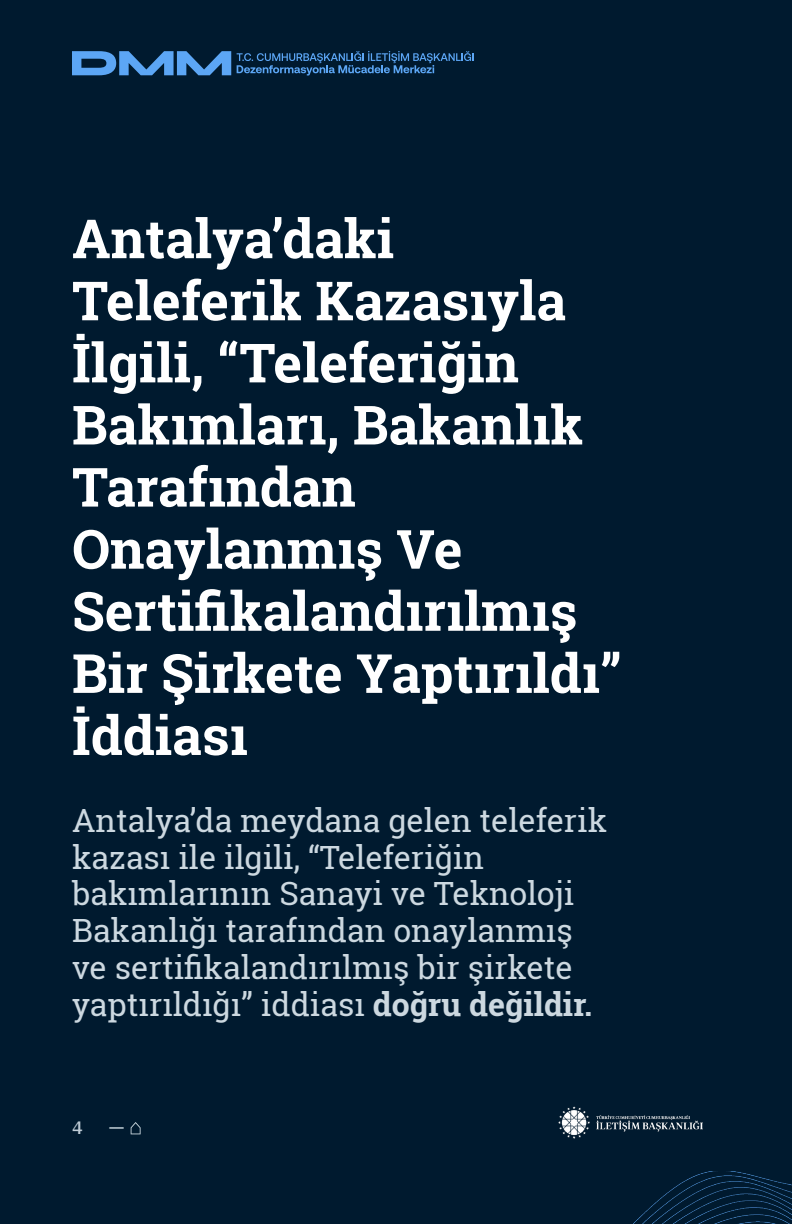
<style>
.page{position:relative;width:792px;height:1224px;background:#001a2f}
.page>*{position:absolute;margin:0;border:0;box-sizing:border-box;transform-origin:0 0}
.heading_2{font:700 54px/62.2px "Roboto Slab";color:#fff}
.heading_2-2{font:32px/36.8px "Roboto Slab";color:#ccd8e0}
.t1{font:500 20px "IBM Plex Serif";color:#ccd9e0}
.t2{font:500 18px "IBM Plex Serif";color:#bfccd6}
.s1{font-weight:700}
</style>
<div class="page">
<img style="left:633px;top:1171px;width:159px;height:53px">
<img style="left:558px;top:1106px;width:144px;height:32px">
<svg style="left:131px;top:1122px;width:10px;height:12px"></svg>
<svg style="left:72px;top:51px;width:159px;height:24px"></svg>
<svg style="left:237px;top:51px;width:237px;height:24px"></svg>
<p class="heading_2" style="left:72px;top:207px;width:551px">Antalya’daki<br>Teleferik Kazasıyla<br>İlgili, “Teleferiğin<br>Bakımları, Bakanlık<br>Tarafından<br>Onaylanmış Ve<br>Sertifikalandırılmış<br>Bir Şirkete Yaptırıldı”<br>İddiası</p>
<p class="heading_2-2" style="left:72px;top:801px;width:537px">Antalya’da meydana gelen teleferik kazası ile ilgili, “Teleferiğin bakımlarının Sanayi ve Teknoloji Bakanlığı tarafından onaylanmış ve sertifikalandırılmış bir şirkete yaptırıldığı” iddiası <span class="s1">doğru değildir.</span></p>
<p class="t2" style="left:72px;top:1114px;width:12px">4</p>
<p class="t1" style="left:109px;top:1112px;width:17px">—</p>
</div>
